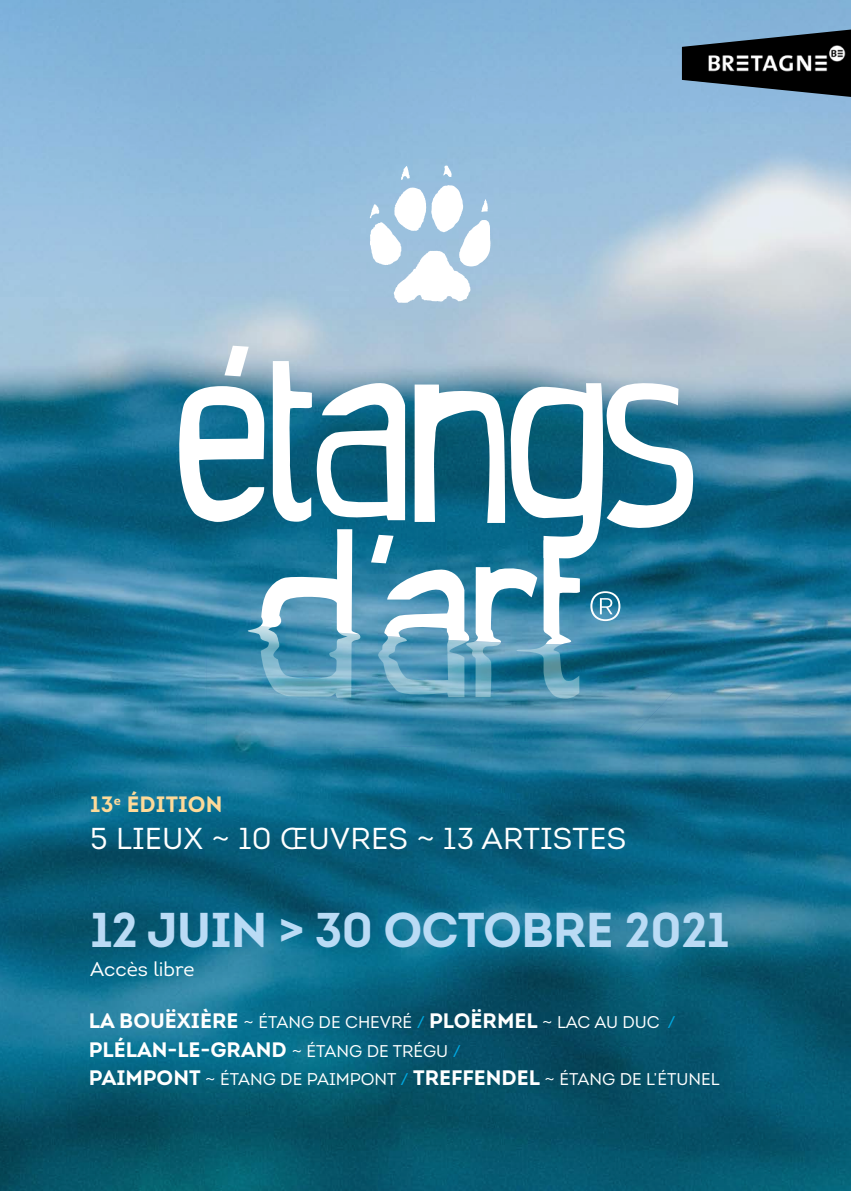
<style>
.page{position:relative;width:851px;height:1191px;background:#fff}
.page>*{position:absolute;margin:0;border:0;box-sizing:border-box;transform-origin:0 0}
.t1{font:700 48.8px "Intro";letter-spacing:-.02em;color:#badbf5}
.t2{font:30.2px "Intro";letter-spacing:.01em;color:#fff}
.t3{font:700 22.2px "Intro";letter-spacing:.01em;color:#feda99}
.t4{font:700 21px "Intro";color:#fff}
.t5{font:20px "Intro";color:#fff}
.t6{font:17px "Intro";color:#fff}
.s1{font-weight:700;font-size:21px}
.s2{color:#00a9e2}
.s3{font-weight:400;font-size:17px}
.s4{font-weight:400;font-size:17px;color:#00a9e2}
</style>
<div class="page">
<img style="left:0;top:0;width:850px;height:1191px">
<svg style="left:369px;top:166px;width:121px;height:137px"></svg>
<svg style="left:172px;top:346px;width:521px;height:352px"></svg>
<img style="left:207px;top:621px;width:515px;height:132px">
<img style="left:681px;top:30px;width:169px;height:67px">
<p class="t3" style="left:90px;top:790px;width:134px">13<sup>e</sup> ÉDITION</p>
<p class="t2" style="left:90px;top:820px;width:537px">5 LIEUX ~ 10 ŒUVRES ~ 13 ARTISTES</p>
<p class="t1" style="left:90px;top:899px;width:640px">12 JUIN &gt; 30 OCTOBRE 2021</p>
<p class="t5" style="left:90px;top:956px;width:106px">Accès libre</p>
<p class="t6" style="left:89px;top:1012px;width:588px"><span class="s1">LA BOUËXIÈRE</span> ~ ÉTANG DE CHEVRÉ <span class="s2">/</span> <span class="s1">PLOËRMEL</span> ~ LAC AU DUC <span class="s2">/</span></p>
<p class="t4" style="left:89px;top:1036px;width:373px">PLÉLAN-LE-GRAND <span class="s3">~ ÉTANG DE TRÉGU</span> <span class="s4">/</span></p>
<p class="t6" style="left:89px;top:1068px;width:632px"><span class="s1">PAIMPONT</span> ~ ÉTANG DE PAIMPONT <span class="s2">/</span> <span class="s1">TREFFENDEL</span> ~ ÉTANG DE L’ÉTUNEL</p>
</div>
